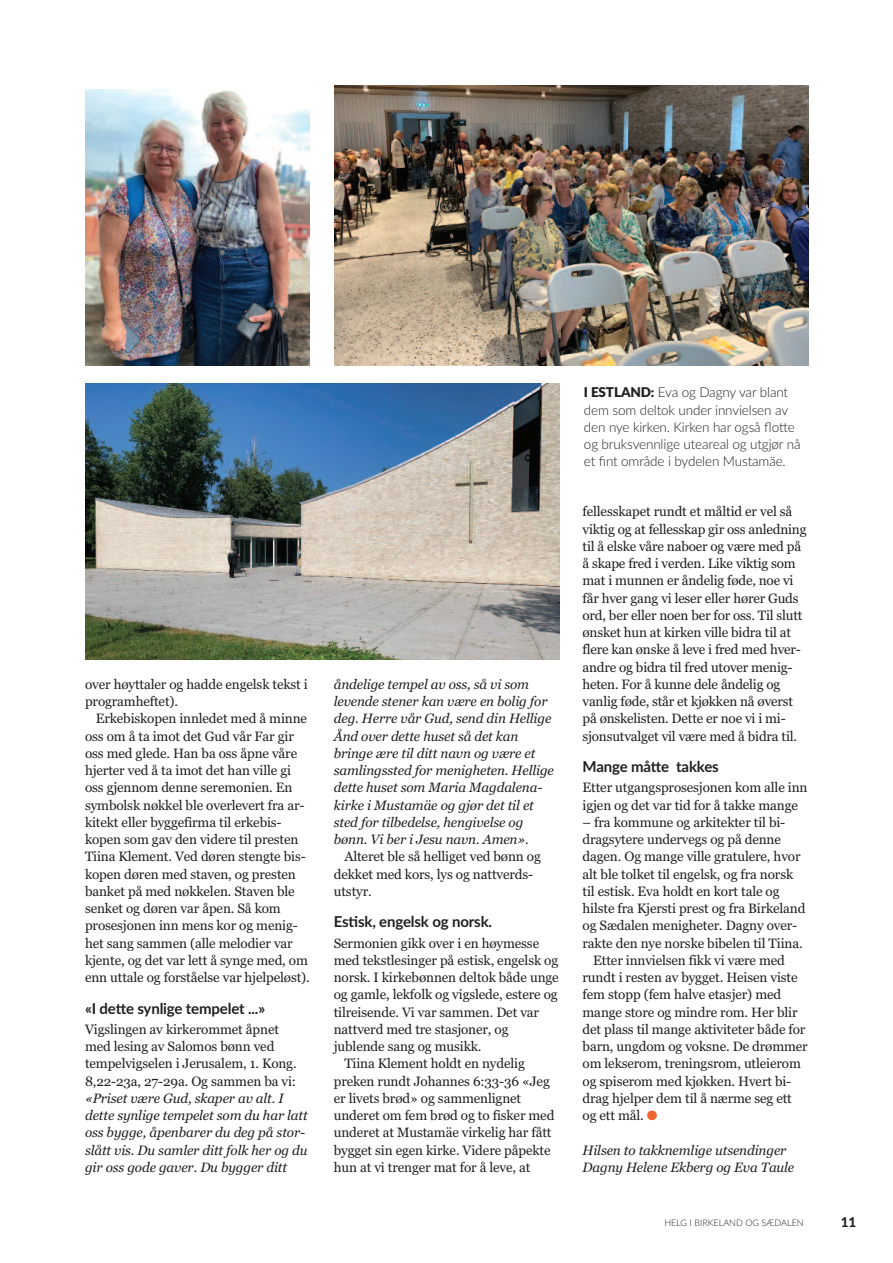
<style>
.page{position:relative;width:893px;height:1263px;background:#fff}
.page>*{position:absolute;margin:0;border:0;box-sizing:border-box;transform-origin:0 0}
.t1{font:700 15px "Lato";letter-spacing:-.01em;color:#231f20}
.t2{font:13.5px/17.2px "Georgia";letter-spacing:-.01em;color:#231f20}
.t3{font:italic 13.5px/17.2px "Georgia";letter-spacing:-.01em;color:#231f20}
.t4{font:300 13.5px/17.1px "Lato";letter-spacing:-.01em;color:#231f20}
.t5{font:800 13.5px "Lato";color:#231f20}
.t6{font:300 9px "Lato";color:#231f20}
.s1{font-weight:900}
.s2{color:#f2642f}
</style>
<div class="page">
<img style="left:334px;top:85px;width:475px;height:281px">
<img style="left:85px;top:384px;width:474px;height:276px">
<img style="left:86px;top:90px;width:223px;height:276px">
<p class="t2" style="left:85px;top:676px;width:224px">over høyttaler og hadde engelsk tekst i programheftet).</p>
<p class="t2" style="left:85px;top:710px;width:226px;text-indent:11px">Erkebiskopen innledet med å minne oss om å ta imot det Gud vår Far gir oss med glede. Han ba oss åpne våre hjerter ved å ta imot det han ville gi oss gjennom denne seremonien. En symbolsk nøkkel ble overlevert fra ar&shy;kitekt eller byggefirma til erkebis&shy;kopen som gav den videre til presten Tiina Klement. Ved døren stengte bis&shy;kopen døren med staven, og presten banket på med nøkkelen. Staven ble senket og døren var åpen. Så kom prosesjonen inn mens kor og menig&shy;het sang sammen (alle melodier var kjente, og det var lett å synge med, om enn uttale og forståelse var hjelpeløst).</p>
<p class="t1" style="left:85px;top:1000px;width:182px">«I dette synlige tempelet ...»</p>
<p class="t2" style="left:85px;top:1021px;width:213px">Vigslingen av kirkerommet åpnet med lesing av Salomos bønn ved tempelvigselen i Jerusalem, 1. Kong.<br>8,22-23a, 27-29a. Og sammen ba vi:</p>
<p class="t3" style="left:85px;top:1090px;width:224px">«Priset være Gud, skaper av alt. I dette synlige tempelet som du har latt oss bygge, åpenbarer du deg på stor&shy;slått vis. Du samler ditt folk her og du gir oss gode gaver. Du bygger ditt</p>
<p class="t3" style="left:334px;top:676px;width:222px">åndelige tempel av oss, så vi som levende stener kan være en bolig for deg. Herre vår Gud, send din Hellige Ånd over dette huset så det kan bringe ære til ditt navn og være et samlingssted for menigheten. Hellige dette huset som Maria Magdalena&shy;kirke i Mustamäe og gjør det til et sted for tilbedelse, hengivelse og bønn. Vi ber i Jesu navn. Amen».</p>
<p class="t2" style="left:334px;top:848px;width:209px;text-indent:11px">Alteret ble så helliget ved bønn og dekket med kors, lys og nattverds&shy;utstyr.</p>
<p class="t1" style="left:334px;top:913px;width:160px">Estisk, engelsk og norsk.</p>
<p class="t2" style="left:334px;top:934px;width:207px">Sermonien gikk over i en høymesse</p>
<p class="t2" style="left:334px;top:952px;width:226px">med tekstlesinger på estisk, engelsk og</p>
<p class="t2" style="left:334px;top:969px;width:227px">norsk. I kirkebønnen deltok både unge</p>
<p class="t2" style="left:334px;top:986px;width:225px">og gamle, lekfolk og vigslede, estere og</p>
<p class="t2" style="left:334px;top:1003px;width:207px">tilreisende. Vi var sammen. Det var</p>
<p class="t2" style="left:334px;top:1021px;width:176px">nattverd med tre stasjoner, og</p>
<p class="t2" style="left:334px;top:1038px;width:149px">jublende sang og musikk.</p>
<p class="t2" style="left:344px;top:1055px;width:182px">Tiina Klement holdt en nydelig</p>
<p class="t2" style="left:334px;top:1072px;width:218px">preken rundt Johannes 6:33-36 «Jeg</p>
<p class="t2" style="left:334px;top:1090px;width:189px">er livets brød» og sammenlignet</p>
<p class="t2" style="left:334px;top:1107px;width:222px">underet om fem brød og to fisker med</p>
<p class="t2" style="left:334px;top:1124px;width:219px">underet at Mustamäe virkelig har fått</p>
<p class="t2" style="left:334px;top:1141px;width:218px">bygget sin egen kirke. Videre påpekte</p>
<p class="t2" style="left:334px;top:1159px;width:198px">hun at vi trenger mat for å leve, at</p>
<p class="t4" style="left:584px;top:384px;width:218px"><span class="s1">I ESTLAND:</span> Eva og Dagny var blant dem som deltok under innvielsen av den nye kirken. Kirken har også flotte og bruksvennlige uteareal og utgjør nå et fint område i bydelen Mustamäe.</p>
<p class="t2" style="left:582px;top:503px;width:226px">fellesskapet rundt et måltid er vel så viktig og at fellesskap gir oss anledning til å elske våre naboer og være med på å skape fred i verden. Like viktig som mat i munnen er åndelig føde, noe vi får hver gang vi leser eller hører Guds ord, ber eller noen ber for oss. Til slutt ønsket hun at kirken ville bidra til at flere kan ønske å leve i fred med hver&shy;andre og bidra til fred utover menig&shy;heten. For å kunne dele åndelig og vanlig føde, står et kjøkken nå øverst på ønskelisten. Dette er noe vi i mi&shy;sjonsutvalget vil være med å bidra til.</p>
<p class="t1" style="left:583px;top:758px;width:138px">Mange måtte takkes</p>
<p class="t2" style="left:583px;top:779px;width:226px">Etter utgangsprosesjonen kom alle inn igjen og det var tid for å takke mange</p>
<p class="t2" style="left:583px;top:814px;width:204px">– fra kommune og arkitekter til bi-</p>
<p class="t2" style="left:583px;top:831px;width:200px">dragsytere undervegs og på denne</p>
<p class="t2" style="left:583px;top:848px;width:219px">dagen. Og mange ville gratulere, hvor</p>
<p class="t2" style="left:583px;top:865px;width:212px">alt ble tolket til engelsk, og fra norsk</p>
<p class="t2" style="left:583px;top:883px;width:199px">til estisk. Eva holdt en kort tale og</p>
<p class="t2" style="left:583px;top:900px;width:224px">hilste fra Kjersti prest og fra Birkeland</p>
<p class="t2" style="left:583px;top:917px;width:216px">og Sædalen menigheter. Dagny over-</p>
<p class="t2" style="left:583px;top:934px;width:222px">rakte den nye norske bibelen til Tiina.</p>
<p class="t2" style="left:593px;top:952px;width:193px">Etter innvielsen fikk vi være med</p>
<p class="t2" style="left:583px;top:969px;width:217px">rundt i resten av bygget. Heisen viste</p>
<p class="t2" style="left:583px;top:986px;width:200px">fem stopp (fem halve etasjer) med</p>
<p class="t2" style="left:583px;top:1003px;width:216px">mange store og mindre rom. Her blir</p>
<p class="t2" style="left:583px;top:1021px;width:224px">det plass til mange aktiviteter både for</p>
<p class="t2" style="left:583px;top:1038px;width:227px">barn, ungdom og voksne. De drømmer</p>
<p class="t2" style="left:583px;top:1055px;width:220px">om lekserom, treningsrom, utleierom</p>
<p class="t2" style="left:583px;top:1072px;width:210px">og spiserom med kjøkken. Hvert bi-</p>
<p class="t2" style="left:583px;top:1090px;width:211px">drag hjelper dem til å nærme seg ett</p>
<p class="t2" style="left:583px;top:1107px;width:77px">og ett mål. <span class="s2">●</span></p>
<p class="t3" style="left:583px;top:1141px;width:213px">Hilsen to takknemlige utsendinger<br>Dagny Helene Ekberg og Eva Taule</p>
<p class="t6" style="left:664px;top:1218px;width:141px">HELG I BIRKELAND OG SÆDALEN</p>
<p class="t5" style="left:841px;top:1214px;width:17px">11</p>
</div>
